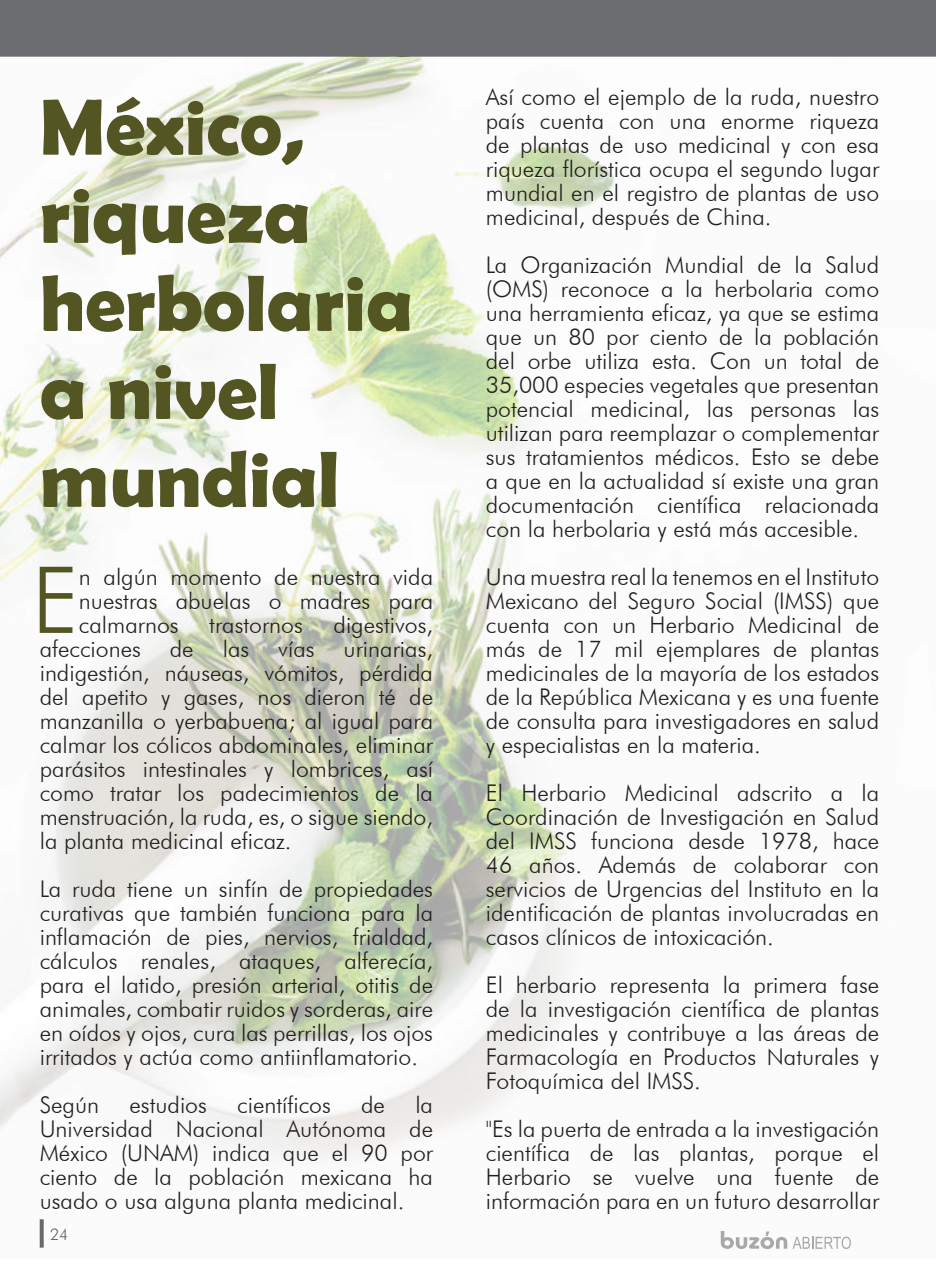
<style>
.page{position:relative;width:936px;height:1276px;background:#fff}
.page>*{position:absolute;margin:0;border:0;box-sizing:border-box;transform-origin:0 0}
.t1{font:300 92.4px "Futura BT";color:#535623}
.t2{font:700 80px/88px "Berlin Sans FB Demi";color:#535523}
.t3{font:300 23px/24px "Futura BT";color:#231f20;text-align:justify}
.t4{font:300 16px "Futura BT";color:#231f20}
</style>
<div class="page">
<div style="left:0;top:0;width:935px;height:57px;background:#6c6d70"></div>
<img style="left:0;top:57px;width:851px;height:1192px">
<p class="t2" style="left:40px;top:82px;width:375px">México, riqueza herbolaria a nivel mundial</p>
<p class="t3" style="left:486px;top:84px;width:395px">Así como el ejemplo de la ruda, nuestro país cuenta con una enorme riqueza de plantas de uso medicinal y con esa riqueza florística ocupa el segundo lugar mundial en el registro de plantas de uso medicinal, después de China.</p>
<p class="t3" style="left:486px;top:252px;width:395px">La Organización Mundial de la Salud (OMS) reconoce a la herbolaria como una herramienta eficaz, ya que se estima que un 80 por ciento de la población del orbe utiliza esta. Con un total de 35,000 especies vegetales que presentan potencial medicinal, las personas las utilizan para reemplazar o complementar sus tratamientos médicos. Esto se debe a que en la actualidad sí existe una gran documentación científica relacionada con la herbolaria y está más accesible.</p>
<p class="t3" style="left:486px;top:564px;width:395px">Una muestra real la tenemos en el Instituto Mexicano del Seguro Social (IMSS) que cuenta con un Herbario Medicinal de más de 17 mil ejemplares de plantas medicinales de la mayoría de los estados de la República Mexicana y es una fuente de consulta para investigadores en salud y especialistas en la materia.</p>
<p class="t3" style="left:486px;top:780px;width:395px">El Herbario Medicinal adscrito a la Coordinación de Investigación en Salud del IMSS funciona desde 1978, hace 46 años. Además de colaborar con servicios de Urgencias del Instituto en la identificación de plantas involucradas en casos clínicos de intoxicación.</p>
<p class="t3" style="left:486px;top:972px;width:395px">El herbario representa la primera fase de la investigación científica de plantas medicinales y contribuye a las áreas de Farmacología en Productos Naturales y Fotoquímica del IMSS.</p>
<p class="t3" style="left:486px;top:1116px;width:395px">"Es la puerta de entrada a la investigación científica de las plantas, porque el Herbario se vuelve una fuente de información para en un futuro desarrollar</p>
<p class="t1" style="left:31px;top:544px;width:49px">E</p>
<p class="t3" style="left:79px;top:564px;width:355px">n algún momento de nuestra vida nuestras abuelas o madres para calmarnos</p>
<p class="t3" style="left:209px;top:612px;width:95px">trastornos</p>
<p class="t3" style="left:333px;top:612px;width:101px">digestivos,</p>
<p class="t3" style="left:40px;top:636px;width:103px">afecciones</p>
<p class="t3" style="left:170px;top:636px;width:25px">de</p>
<p class="t3" style="left:223px;top:636px;width:28px">las</p>
<p class="t3" style="left:278px;top:636px;width:38px">vías</p>
<p class="t3" style="left:40px;top:636px;width:395px;text-indent:304px">urinarias, indigestión, náuseas, vómitos, pérdida del apetito y gases, nos dieron té de manzanilla o yerbabuena; al igual para calmar los cólicos abdominales, eliminar parásitos intestinales y lombrices, así como tratar los padecimientos de la menstruación, la ruda, es, o sigue siendo, la planta medicinal eficaz.</p>
<p class="t3" style="left:40px;top:876px;width:395px">La ruda tiene un sinfín de propiedades curativas que también funciona para la inflamación de pies, nervios, frialdad, cálculos renales, ataques, alferecía, para el latido, presión arterial, otitis de animales, combatir ruidos y sorderas, aire en oídos y ojos, cura las perrillas, los ojos irritados y actúa como antiinflamatorio.</p>
<p class="t3" style="left:40px;top:1092px;width:61px">Según</p>
<p class="t3" style="left:129px;top:1092px;width:79px">estudios</p>
<p class="t3" style="left:237px;top:1092px;width:95px">científicos</p>
<p class="t3" style="left:361px;top:1092px;width:25px">de</p>
<p class="t3" style="left:40px;top:1092px;width:395px;text-indent:375px">la Universidad Nacional Autónoma de México (UNAM) indica que el 90 por ciento de la población mexicana ha usado o usa alguna planta medicinal.</p>
<p class="t4" style="left:50px;top:1224px;width:20px">24</p>
</div>
